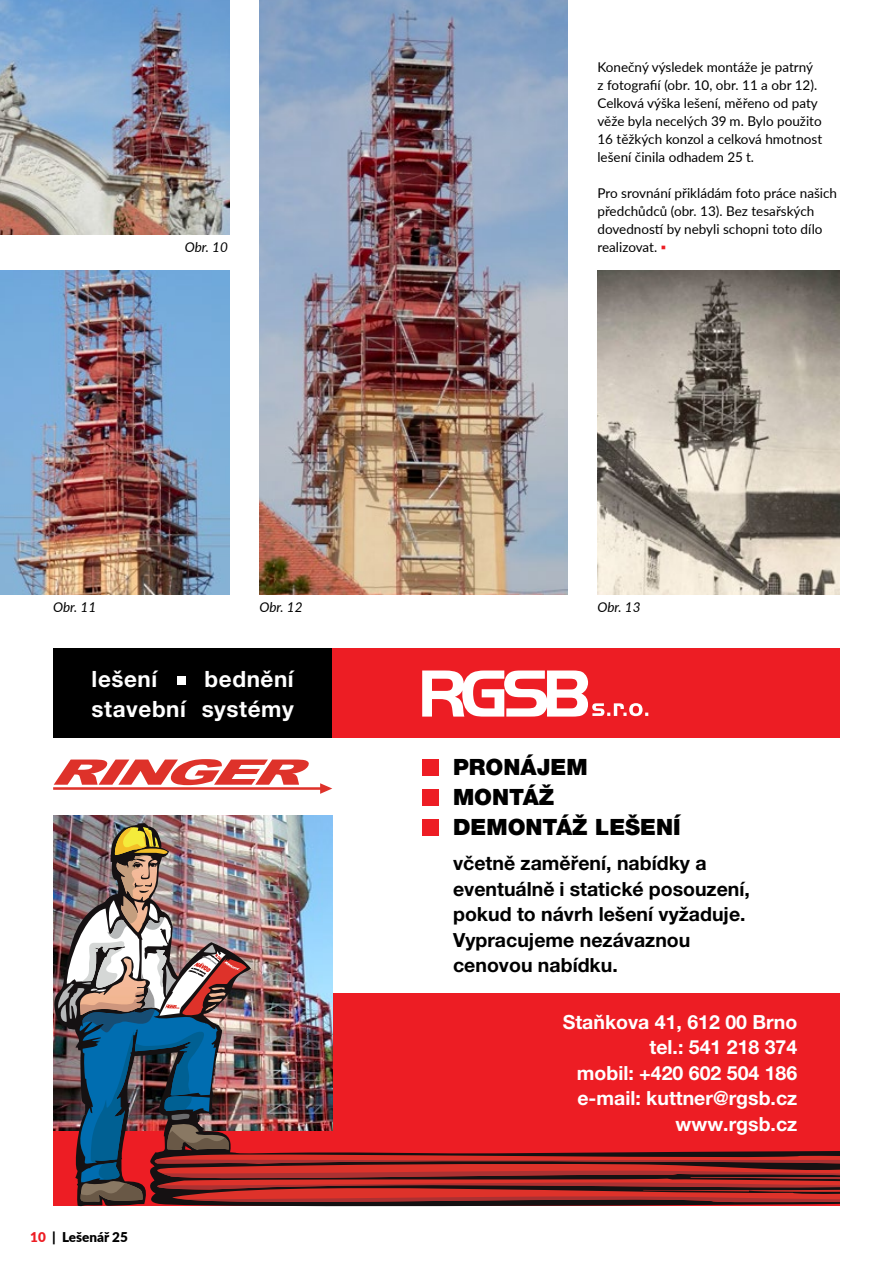
<style>
.page{position:relative;width:893px;height:1263px;background:#fff}
.page>*{position:absolute;margin:0;border:0;box-sizing:border-box;transform-origin:0 0}
.t1{font:900 22.5px/30px "Helvetica Neue LT Pro";color:#000}
.t2{font:700 22.5px/30px "Helvetica Neue LT Pro";letter-spacing:.025em;color:#fff;text-align:right}
.t3{font:700 19.5px/25.5px "Helvetica Neue LT Pro";color:#000}
.t4{font:700 19.5px/25.5px "Helvetica Neue LT Pro";color:#fff;text-align:right}
.t5{font:13.5px/18px "Lato";color:#000}
.t6{font:italic 13.5px "Lato";color:#000}
.t7{font:900 13.5px "Lato";color:#000}
.s1{color:#ed1d24}
</style>
<div class="page">
<div style="left:53px;top:648px;width:279px;height:90px;background:#000"></div>
<div style="left:332px;top:648px;width:508px;height:90px;background:#ed1d24"></div>
<img style="left:53px;top:816px;width:279px;height:315px">
<div style="left:422px;top:789px;width:16px;height:16px;background:#ed1d24"></div>
<div style="left:422px;top:819px;width:16px;height:16px;background:#ed1d24"></div>
<div style="left:422px;top:759px;width:16px;height:16px;background:#ed1d24"></div>
<div style="left:177px;top:676px;width:8px;height:9px;background:#fff"></div>
<svg style="left:422px;top:670px;width:226px;height:47px"></svg>
<svg style="left:53px;top:759px;width:279px;height:35px"></svg>
<img style="left:56px;top:823px;width:784px;height:383px">
<img style="left:0;top:270px;width:230px;height:324px">
<img style="left:259px;top:0;width:309px;height:594px">
<img style="left:597px;top:270px;width:243px;height:324px">
<img style="left:0;top:0;width:230px;height:234px">
<p class="t5" style="left:597px;top:58px;width:226px">Konečný výsledek montáže je patrný z fotografií (obr. 10, obr. 11 a obr 12).<br>Celková výška lešení, měřeno od paty věže byla necelých 39 m. Bylo použito 16 těžkých konzol a celková hmotnost lešení činila odhadem 25 t.</p>
<p class="t5" style="left:597px;top:184px;width:241px">Pro srovnání přikládám foto práce našich předchůdců (obr. 13). Bez tesařských dovedností by nebyli schopni toto dílo</p>
<p class="t6" style="left:185px;top:237px;width:45px">Obr. 10</p>
<p class="t5" style="left:597px;top:237px;width:70px">realizovat. <span class="s1">▪</span></p>
<p class="t6" style="left:53px;top:597px;width:45px">Obr. 11</p>
<p class="t6" style="left:259px;top:597px;width:45px">Obr. 12</p>
<p class="t6" style="left:597px;top:597px;width:45px">Obr. 13</p>
<h1 class="t2" style="left:92px;top:663px;width:204px">bednění<br>stavební systémy</h1>
<h1 class="t2" style="left:92px;top:663px;width:67px">lešení</h1>
<p class="t7" style="left:30px;top:1227px;width:99px"><span class="s1">10</span> | Lešenář 25</p>
<h1 class="t1" style="left:453px;top:752px;width:229px">PRONÁJEM<br>MONTÁŽ<br>DEMONTÁŽ LEŠENÍ</h1>
<h2 class="t3" style="left:453px;top:850px;width:298px">včetně zaměření, nabídky a eventuálně i statické posouzení, pokud to návrh lešení vyžaduje.<br>Vypracujeme nezávaznou cenovou nabídku.</h2>
<h2 class="t4" style="left:563px;top:1009px;width:236px">Staňkova 41, 612 00 Brno tel.: 541 218 374<br>mobil: +420 602 504 186 e-mail: kuttner@rgsb.cz www.rgsb.cz</h2>
</div>
